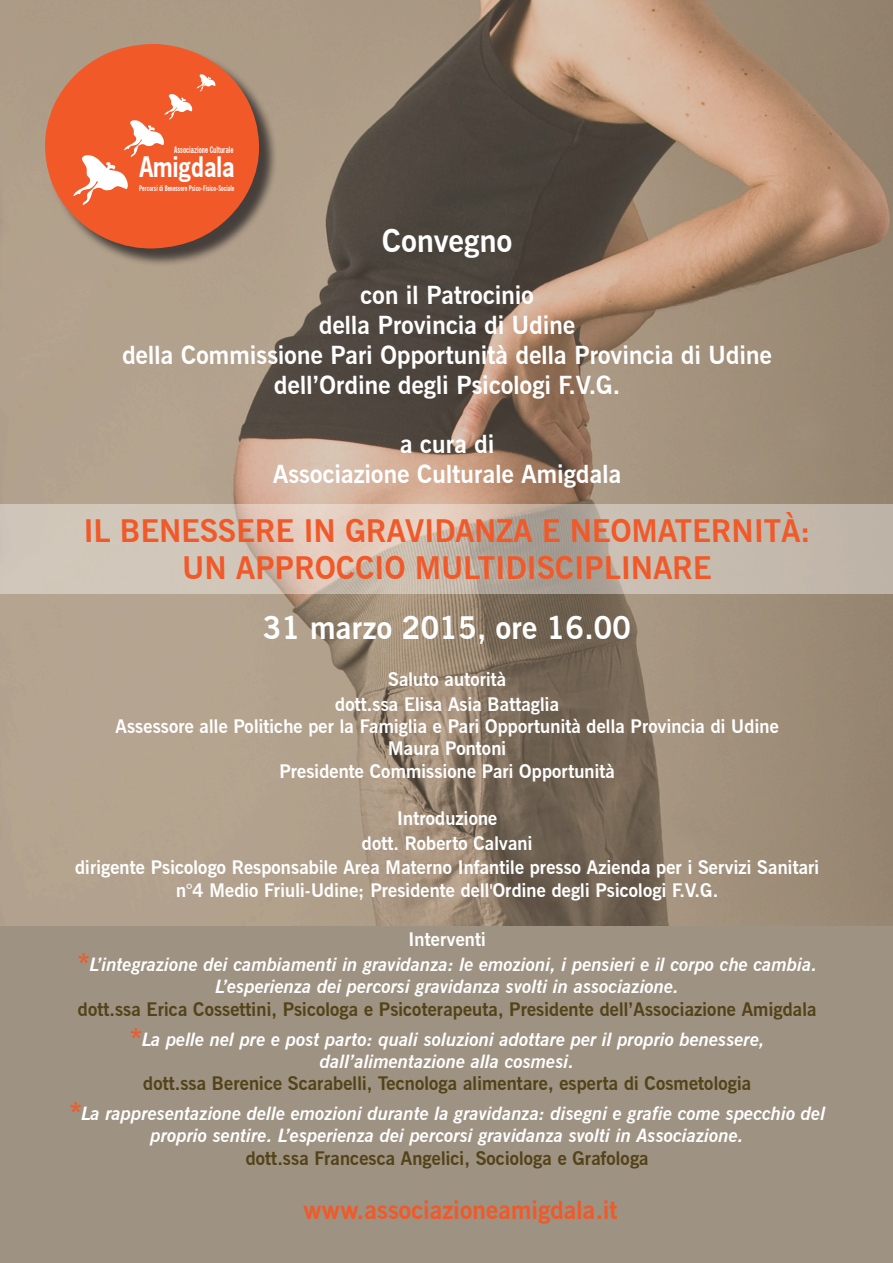
<style>
.page{position:relative;width:893px;height:1263px;background:#9e9282}
.page>*{position:absolute;margin:0;border:0;box-sizing:border-box;transform-origin:0 0}
.t1{font:700 31.05px/37.2px "News Gothic BT";letter-spacing:.105em;color:#f15929}
.t2{font:700 31.05px "News Gothic BT";color:#fff}
.t3{font:700 26.55px "News Gothic";color:#fff;scale:.82 1}
.t4{font:700 24.75px/29.7px "News Gothic BT";letter-spacing:-.02em;color:#fff;text-align:center}
.t5{font:700 24.75px "News Gothic BT";color:#f15929}
.t6{font:italic 700 18.6px/24.8px "News Gothic BT";color:#fff;text-align:center}
.t7{font:700 18.6px/24.8px "News Gothic BT";color:#fff;text-align:center}
.t8{font:700 18.6px/29.7px "News Gothic BT";color:#534319;text-align:center}
.t9{font:700 condensed 9px "News Gothic BT";color:#fff;scale:.82 1}
.t10{font:700 condensed 7.65px "News Gothic BT";color:#fff;scale:.82 1}
.s1{font-style:normal}
.s2{font-size:24.75px;color:#f15929}
.s3{font-style:italic;font-size:24.75px;color:#f15929}
.s4{font-style:italic;color:#fff}
.s5{font-style:normal;color:#534319}
</style>
<div class="page">
<img style="left:0;top:0;width:893px;height:925px">
<div style="left:47px;top:46px;width:231px;height:221px;background:#231f20;opacity:.75"></div>
<svg style="left:44px;top:43px;width:216px;height:206px;background:#dd6b44"></svg>
<svg style="left:0;top:505px;width:893px;height:89px;background:#c9bcaf"></svg>
<p class="t9" style="left:174px;top:144px;width:74px">Associazione Culturale</p>
<h2 class="t3" style="left:139px;top:150px;width:118px">Amigdala</h2>
<p class="t10" style="left:139px;top:183px;width:118px">Percorsi di Benessere Psico-Fisico-Sociale</p>
<h1 class="t2" style="left:382px;top:222px;width:132px">Convegno</h1>
<h3 class="t4" style="left:122px;top:280px;width:652px">con il Patrocinio<br>della Provincia di Udine<br>della Commissione Pari Opportunità della Provincia di Udine dell’Ordine degli Psicologi F.V.G.</h3>
<h3 class="t4" style="left:273px;top:429px;width:350px">a cura di<br>Associazione Culturale Amigdala</h3>
<h1 class="t1" style="left:183px;top:512px;width:630px;text-indent:-99px">Il Benessere i n Gravi danza e neomaternità: un app</h1>
<h1 class="t1" style="left:295px;top:550px;width:40px">roccio</h1>
<h1 class="t1" style="left:415px;top:550px;width:299px">mu lti discipli nare</h1>
<h1 class="t2" style="left:263px;top:609px;width:370px">31 marzo 2015, ore 16.00</h1>
<p class="t7" style="left:335px;top:667px;width:226px">Saluto autorità<br>dott.ssa Elisa Asia Battaglia</p>
<p class="t7" style="left:116px;top:715px;width:665px;line-height:22.4px">Assessore alle Politiche per la Famiglia e Pari Opportunità della Provincia di Udine<br>Maura Pontoni<br>Presidente Commissione Pari Opportunità</p>
<p class="t7" style="left:75px;top:806px;width:746px">Introduzione<br>dott. Roberto Calvani<br>dirigente Psicologo Responsabile Area M aterno Infantile presso Azienda per i Servizi Sanitari</p>
<p class="t7" style="left:176px;top:878px;width:544px">n°4 Medio Friuli-Udine; Presidente dell'Ordine degli Psicologi F.V.G.</p>
<p class="t6" style="left:77px;top:927px;width:742px"><span class="s1">Interventi<br></span><span class="s2">*</span>L’integrazione dei cambiamenti in gravidanza: le emozioni, i pensieri e il corpo che cambia.</p>
<p class="t6" style="left:215px;top:974px;width:466px">L’esperienza dei percorsi gravidanza svolti in associazione.</p>
<p class="t8" style="left:78px;top:994px;width:741px">dott.ssa Erica Cossettini, Psicologa e Psicoterapeuta, Presidente dell’Associazione Amigdala <span class="s3">*</span><span class="s4">La pelle nel pre e post parto: quali soluzioni adottare per il proprio benessere,</span></p>
<p class="t6" style="left:320px;top:1049px;width:256px">dall’alimentazione alla cosmesi.</p>
<p class="t6" style="left:69px;top:1068px;width:758px;line-height:29.7px"><span class="s5">dott.ssa Berenice Scarabelli, Tecnologa alimentare, esperta di Cosmetologia<br></span><span class="s2">*</span>La rappresentazione delle emozioni durante la gravidanza: disegni e grafie come specchio del</p>
<p class="t6" style="left:151px;top:1123px;width:595px">proprio sentire. L’esperienza dei percorsi gravidanza svolti in Associazione.</p>
<p class="t8" style="left:246px;top:1143px;width:405px">dott.ssa Francesca Angelici, Sociologa e Grafologa</p>
<h3 class="t5" style="left:304px;top:1195px;width:316px">www.associazioneamigdala.it</h3>
</div>
